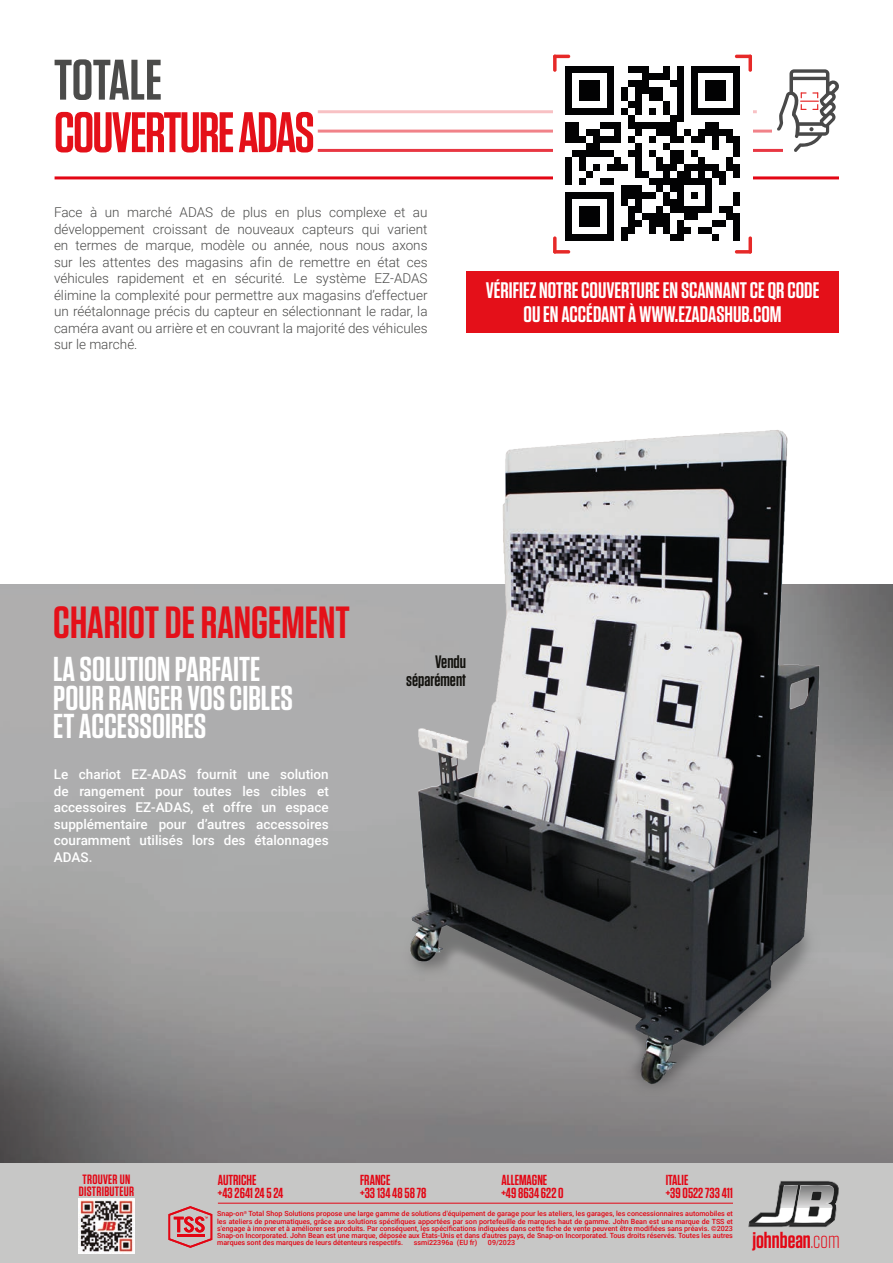
<style>
.page{position:relative;width:893px;height:1263px;background:#fff}
.page>*{position:absolute;margin:0;border:0;box-sizing:border-box;transform-origin:0 0}
.t1{font:600 57px "Tungsten";letter-spacing:-.03em;color:#e41019}
.t2{font:600 57px "Tungsten";letter-spacing:-.01em;color:#4b4b4a}
.t3{font:600 45px "Tungsten";color:#e41019}
.t4{font:600 34.5px/28.5px "Tungsten";color:#fff}
.t5{font:600 22.8px "Tungsten";color:#e30614}
.t6{font:600 22.5px/24px "Tungsten";color:#fff;text-align:center}
.t7{font:600 18px/18px "Tungsten";color:#13120e;text-align:right}
.t8{font:600 14.55px "Tungsten";color:#e30614}
.t9{font:300 13.5px/16.5px "Roboto";color:#4b4b4a;text-align:justify}
.t10{font:500 13.5px/16.5px "Roboto";color:#fff;text-align:justify}
.t11{font:600 13.5px/12px "Tungsten";letter-spacing:.02em;color:#e30614}
.t12{font:500 7.2px/7.2px "Roboto";color:#e30614;text-align:justify}
.s1{font-weight:300}
</style>
<div class="page">
<div style="left:466px;top:271px;width:373px;height:62px;background:#e41019"></div>
<img style="left:0;top:585px;width:893px;height:578px">
<img style="left:390px;top:430px;width:455px;height:672px">
<hr style="left:55px;top:176px;width:784px;height:3px;background:#e30614">
<hr style="left:318px;top:149px;width:465px;height:3px;background:#e30614">
<hr style="left:318px;top:130px;width:454px;height:3px;background:#e30614">
<hr style="left:318px;top:110px;width:439px;height:3px;background:#e30614">
<img style="left:553px;top:55px;width:199px;height:198px">
<svg style="left:777px;top:69px;width:62px;height:83px"></svg>
<svg style="left:748px;top:236px;width:4px;height:18px"></svg>
<svg style="left:735px;top:250px;width:17px;height:4px"></svg>
<svg style="left:748px;top:55px;width:4px;height:17px"></svg>
<hr style="left:735px;top:55px;width:17px;height:3px;background:#e62928;border-radius:2px">
<svg style="left:553px;top:236px;width:4px;height:18px"></svg>
<svg style="left:553px;top:250px;width:17px;height:4px"></svg>
<svg style="left:553px;top:55px;width:4px;height:17px"></svg>
<hr style="left:553px;top:55px;width:17px;height:3px;background:#e62928;border-radius:2px">
<div style="left:0;top:1163px;width:893px;height:100px;background:#c7c7c6"></div>
<svg style="left:748px;top:1181px;width:91px;height:46px"></svg>
<img style="left:79px;top:1198px;width:55px;height:56px">
<svg style="left:168px;top:1206px;width:44px;height:42px"></svg>
<hr style="left:177px;top:1234px;width:28px;height:3px;background:#e30614">
<hr style="left:218px;top:1203px;width:515px;height:1px;background:#e30614">
<p class="t2" style="left:54px;top:50px;width:110px">TOTALE</p>
<p class="t1" style="left:54px;top:102px;width:262px">COUVERTURE ADAS</p>
<p class="t9" style="left:54px;top:204px;width:375px">Face à un marché ADAS de plus en plus complexe et au développement croissant de nouveaux capteurs qui varient en termes de marque, modèle ou année, nous nous axons sur les attentes des magasins afin de remettre en état ces véhicules rapidement et en sécurité. Le système EZ-ADAS élimine la complexité pour permettre aux magasins d’effectuer un réétalonnage précis du capteur en sélectionnant le radar, la caméra avant ou arrière et en couvrant la majorité des véhicules sur le marché.</p>
<p class="t6" style="left:486px;top:278px;width:335px">VÉRIFIEZ NOTRE COUVERTURE EN SCANNANT CE QR CODE<br>OU EN ACCÉDANT À WWW.EZADASHUB.COM</p>
<p class="t3" style="left:53px;top:599px;width:298px">CHARIOT DE RANGEMENT</p>
<p class="t4" style="left:53px;top:656px;width:241px">LA SOLUTION PARFAITE<br>POUR RANGER VOS CIBLES<br>ET ACCESSOIRES</p>
<p class="t10" style="left:54px;top:766px;width:276px">Le chariot EZ-ADAS fournit une solution de rangement pour toutes les cibles et accessoires EZ-ADAS, et offre un espace supplémentaire pour d’autres accessoires couramment utilisés lors des étalonnages ADAS.</p>
<p class="t7" style="left:406px;top:653px;width:61px">Vendu séparément</p>
<p class="t11" style="left:79px;top:1173px;width:57px">TROUVER UN<br>DISTRIBUTEUR</p>
<p class="t8" style="left:218px;top:1172px;width:40px">AUTRICHE</p>
<p class="t8" style="left:218px;top:1185px;width:67px">+43 2641 24 5 24</p>
<p class="t8" style="left:360px;top:1172px;width:32px">FRANCE</p>
<p class="t8" style="left:360px;top:1185px;width:68px">+33 134 48 58 78</p>
<p class="t8" style="left:501px;top:1172px;width:47px">ALLEMAGNE</p>
<p class="t8" style="left:501px;top:1185px;width:64px">+49 8634 622 0</p>
<p class="t8" style="left:666px;top:1172px;width:24px">ITALIE</p>
<p class="t8" style="left:666px;top:1185px;width:69px">+39 0522 733 411</p>
<p class="t12" style="left:217px;top:1210px;width:517px">Snap-on<sup>®</sup> Total Shop Solutions propose une large gamme de solutions d'équipement de garage pour les ateliers, les garages, les concessionnaires automobiles et les ateliers de pneumatiques, grâce aux solutions spécifiques apportées par son portefeuille de marques haut de gamme. John Bean est une marque de TSS et s'engage à innover et à améliorer ses produits. Par conséquent, les spécifications indiquées dans cette fiche de vente peuvent être modifiées sans préavis. ©2023<br>Snap-on Incorporated. John Bean est une marque, déposée aux États-Unis et dans d'autres pays, de Snap-on Incorporated. Tous droits réservés. Toutes les autres marques sont des marques de leurs détenteurs respectifs.</p>
<p class="t12" style="left:414px;top:1238px;width:65px">ssmi22396a (EU fr)</p>
<p class="t12" style="left:488px;top:1238px;width:29px">09/2023</p>
<p class="t5" style="left:752px;top:1228px;width:89px">johnbean<span class="s1">.com</span></p>
</div>
